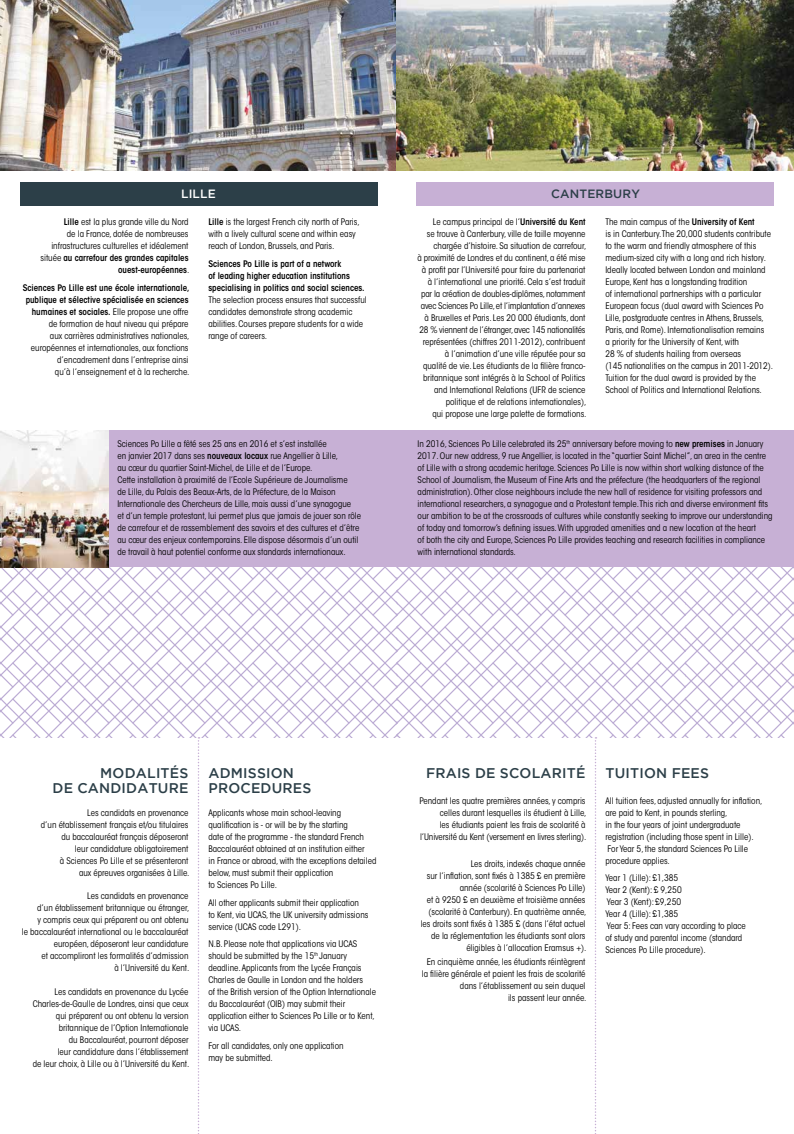
<style>
.page{position:relative;width:794px;height:1134px;background:#fff}
.page>*{position:absolute;margin:0;border:0;box-sizing:border-box;transform-origin:0 0}
.t1{font:500 14px/15px "Gotham";letter-spacing:.015em;color:#2c3f48;text-align:right}
.t2{font:500 12px "Gotham";letter-spacing:.015em;color:#2c3f48}
.t3{font:500 12px "Gotham";letter-spacing:.015em;color:#fff}
.t4{font:condensed 9px/12px "ITC Avant Garde Std";color:#000}
.t5{font:600 condensed 9px/12px "ITC Avant Garde Std";color:#000}
.s1{font-weight:600}
</style>
<div class="page">
<div style="left:396px;top:430px;width:398px;height:137px;background:#c7b0d5"></div>
<img style="left:0;top:0;width:794px;height:170px">
<div style="left:20px;top:182px;width:357px;height:23px;background:#2c3f48"></div>
<div style="left:417px;top:182px;width:357px;height:23px;background:#c7b0d5"></div>
<svg style="left:0;top:567px;width:794px;height:567px"></svg>
<div style="left:0;top:430px;width:397px;height:137px;background:#c7b0d5"></div>
<img style="left:0;top:430px;width:109px;height:137px">
<h2 class="t3" style="left:181px;top:187px;width:36px">LILLE</h2>
<h2 class="t2" style="left:551px;top:187px;width:90px">CANTERBURY</h2>
<p class="t4" style="left:40px;top:216px;width:150px;text-align:right"><span class="s1">Lille</span> est la plus grande ville du Nord<br>de la France, dotée de nombreuses infrastructures culturelles et idéalement située <span class="s1">au carrefour des grandes capitales ouest-européennes</span>.</p>
<p class="t4" style="left:23px;top:281px;width:168px;text-align:right"><span class="s1">Sciences Po Lille est une école internationale, publique et sélective spécialisée en sciences humaines et sociales.</span> Elle propose une offre de formation de haut niveau qui prépare<br>aux carrières administratives nationales, européennes et internationales, aux fonctions d’encadrement dans l’entreprise ainsi<br>qu’à l’enseignement et à la recherche.</p>
<p class="t4" style="left:208px;top:216px;width:153px"><span class="s1">Lille</span> is the largest French city north of Paris, with a lively cultural scene and within easy reach of London, Brussels, and Paris.</p>
<p class="t5" style="left:208px;top:257px;width:158px">Sciences Po Lille is part of a network<br>of leading higher education institutions specialising in politics and social sciences.</p>
<p class="t4" style="left:208px;top:293px;width:160px">The selection process ensures that successful candidates demonstrate strong academic abilities. Courses prepare students for a wide range of careers.</p>
<p class="t4" style="left:417px;top:216px;width:171px;text-align:right">Le campus principal de l’<span class="s1">Université du Kent<br></span>se trouve à Canterbury, ville de taille moyenne chargée d’histoire. Sa situation de carrefour,<br>à proximité de Londres et du continent, a été mise à profit par l’Université pour faire du partenariat à l’international une priorité. Cela s’est traduit par la création de doubles-diplômes, notamment avec Sciences Po Lille, et l’implantation d’annexes à Bruxelles et Paris. Les 20 000 étudiants, dont 28 % viennent de l’étranger, avec 145 nationalités représentées (chiffres 2011-2012), contribuent à l’animation d’une ville réputée pour sa<br>qualité de vie. Les étudiants de la filière franco&shy;britannique sont intégrés à la School of Politics and International Relations (UFR de science politique et de relations internationales),<br>qui propose une large palette de formations.</p>
<p class="t4" style="left:605px;top:216px;width:169px">The main campus of the <span class="s1">University of Kent<br></span>is in Canterbury. The 20,000 students contribute to the warm and friendly atmosphere of this medium-sized city with a long and rich history.<br>Ideally located between London and mainland Europe, Kent has a longstanding tradition<br>of international partnerships with a particular European focus (dual award with Sciences Po Lille, postgraduate centres in Athens, Brussels, Paris, and Rome). Internationalisation remains<br>a priority for the University of Kent, with<br>28 % of students hailing from overseas<br>(145 nationalities on the campus in 2011-2012).<br>Tuition for the dual award is provided by the School of Politics and International Relations.</p>
<p class="t4" style="left:117px;top:438px;width:245px">Sciences Po Lille a fêté ses 25 ans en 2016 et s’est installée<br>en janvier 2017 dans ses <span class="s1">nouveaux locaux</span> rue Angellier à Lille,<br>au cœur du quartier Saint-Michel, de Lille et de l’Europe.<br>Cette installation à proximité de l’Ecole Supérieure de Journalisme<br>de Lille, du Palais des Beaux-Arts, de la Préfecture, de la Maison Internationale des Chercheurs de Lille, mais aussi d’une synagogue<br>et d’un temple protestant, lui permet plus que jamais de jouer son rôle de carrefour et de rassemblement des savoirs et des cultures et d’être au cœur des enjeux contemporains. Elle dispose désormais d’un outil de travail à haut potentiel conforme aux standards internationaux.</p>
<p class="t4" style="left:417px;top:438px;width:356px">In 2016, Sciences Po Lille celebrated its 25<sup>th</sup> anniversary before moving to <span class="s1">new premises</span> in January 2017. Our new address, 9 rue Angellier, is located in the “quartier Saint Michel”, an area in the centre of Lille with a strong academic heritage. Sciences Po Lille is now within short walking distance of the School of Journalism, the Museum of Fine Arts and the préfecture (the headquarters of the regional administration). Other close neighbours include the new hall of residence for visiting professors and international researchers, a synagogue and a Protestant temple. This rich and diverse environment fits our ambition to be at the crossroads of cultures while constantly seeking to improve our understanding of today and tomorrow’s defining issues. With upgraded amenities and a new location at the heart<br>of both the city and Europe, Sciences Po Lille provides teaching and research facilities in compliance with international standards.</p>
<h1 class="t1" style="left:53px;top:765px;width:137px">MODALITÉS<br>DE CANDIDATURE</h1>
<p class="t4" style="left:41px;top:807px;width:150px;text-align:right">Les candidats en provenance<br>d’un établissement français et/ou titulaires du baccalauréat français déposeront<br>leur candidature obligatoirement<br>à Sciences Po Lille et se présenteront<br>aux épreuves organisées à Lille.</p>
<p class="t4" style="left:22px;top:890px;width:169px;text-align:right">Les candidats en provenance<br>d’un établissement britannique ou étranger,<br>y compris ceux qui préparent ou ont obtenu<br>le baccalauréat international ou le baccalauréat européen, déposeront leur candidature<br>et accompliront les formalités d’admission<br>à l’Université du Kent.</p>
<p class="t4" style="left:33px;top:985px;width:158px;text-align:right">Les candidats en provenance du Lycée Charles-de-Gaulle de Londres, ainsi que ceux qui préparent ou ont obtenu la version britannique de l’Option Internationale<br>du Baccalauréat, pourront déposer<br>leur candidature dans l’établissement<br>de leur choix, à Lille ou à l’Université du Kent.</p>
<h1 class="t1" style="left:208px;top:765px;width:104px;text-align:left">ADMISSION<br>PROCEDURES</h1>
<p class="t4" style="left:208px;top:807px;width:169px">Applicants whose main school-leaving qualification is - or will be by the starting<br>date of the programme - the standard French Baccalauréat obtained at an institution either<br>in France or abroad, with the exceptions detailed below, must submit their application<br>to Sciences Po Lille.</p>
<p class="t4" style="left:208px;top:896px;width:161px">All other applicants submit their application<br>to Kent, via UCAS, the UK university admissions service (UCAS code L291).</p>
<p class="t4" style="left:208px;top:938px;width:169px">N.B. Please note that applications via UCAS should be submitted by the 15<sup>th</sup> January deadline. Applicants from the Lycée Français Charles de Gaulle in London and the holders<br>of the British version of the Option Internationale du Baccalauréat (OIB) may submit their application either to Sciences Po Lille or to Kent, via UCAS.</p>
<p class="t4" style="left:208px;top:1040px;width:137px">For all candidates, only one application may be submitted.</p>
<h1 class="t1" style="left:426px;top:765px;width:161px">FRAIS DE SCOLARITÉ</h1>
<p class="t4" style="left:419px;top:794px;width:169px;text-align:right">Pendant les quatre premières années, y compris celles durant lesquelles ils étudient à Lille,<br>les étudiants paient les frais de scolarité à l’Université du Kent (versement en livres sterling).</p>
<p class="t4" style="left:421px;top:857px;width:167px;text-align:right">Les droits, indexés chaque année<br>sur l’inflation, sont fixés à 1385 £ en première année (scolarité à Sciences Po Lille)<br>et à 9250 £ en deuxième et troisième années (scolarité à Canterbury). En quatrième année, les droits sont fixés à 1385 £ (dans l’état actuel de la réglementation les étudiants sont alors éligibles à l’allocation Eramsus +).</p>
<p class="t4" style="left:422px;top:956px;width:166px;text-align:right">En cinquième année, les étudiants réintègrent la filière générale et paient les frais de scolarité dans l’établissement au sein duquel<br>ils passent leur année.</p>
<h1 class="t1" style="left:605px;top:765px;width:105px">TUITION FEES</h1>
<p class="t4" style="left:605px;top:794px;width:159px">All tuition fees, adjusted annually for inflation, are paid to Kent, in pounds sterling,<br>in the four years of joint undergraduate registration (including those spent in Lille).<br>For Year 5, the standard Sciences Po Lille procedure applies.</p>
<p class="t4" style="left:605px;top:872px;width:142px">Year 1 (Lille): £1,385<br>Year 2 (Kent): £ 9,250<br>Year 3 (Kent): £9,250<br>Year 4 (Lille): £1,385<br>Year 5: Fees can vary according to place of study and parental income (standard<br>Sciences Po Lille procedure).</p>
</div>
